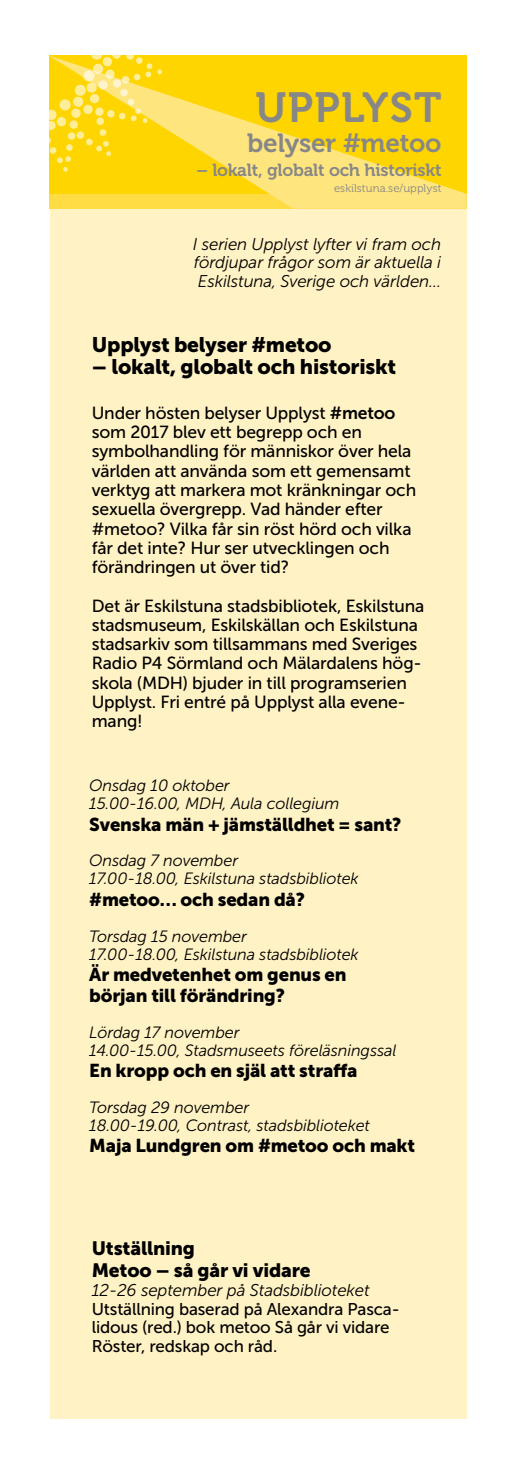
<style>
.page{position:relative;width:521px;height:1474px;background:#fff}
.page>*{position:absolute;margin:0;border:0;box-sizing:border-box;transform-origin:0 0}
.t1{font:42px "Museo 700";letter-spacing:.03em;color:#878787}
.t2{font:26.25px "Museo 700";letter-spacing:-.01em;color:#878787}
.t3{font:21px "Museo Sans 900";letter-spacing:-.01em;color:#000}
.t4{font:19.25px/22.1px "Museo Sans 900";letter-spacing:-.01em;color:#000}
.t5{font:18.55px/21.2px "Museo Sans 900";letter-spacing:-.01em;color:#000}
.t6{font:17.5px/19.2px "Museo Sans 500";letter-spacing:-.01em;color:#000}
.t7{font:17.5px "Museo 700";letter-spacing:-.01em;color:#878787}
.t8{font:italic 16.97px/18.7px "Museo Sans 300";letter-spacing:-.01em;color:#000;text-align:justify}
.t9{font:16.97px/18.7px "Museo Sans 500";letter-spacing:-.01em;color:#000}
.t10{font:italic 16.28px/18px "Museo Sans 300";letter-spacing:-.01em;color:#000}
.t11{font:11.2px "Museo 300";letter-spacing:.01em;color:#878787}
.s1{font-family:"Museo Sans 700"}
</style>
<div class="page">
<div style="left:50px;top:208px;width:416px;height:1211px;background:#fff2c4"></div>
<svg style="left:49px;top:56px;width:417px;height:153px;background:#ffda28"></svg>
<svg style="left:157px;top:69px;width:5px;height:5px"></svg>
<svg style="left:49px;top:55px;width:102px;height:117px;background:#ffdb29"></svg>
<svg style="left:50px;top:147px;width:7px;height:7px"></svg>
<h1 class="t1" style="left:256px;top:84px;width:187px">UPPLYST</h1>
<h2 class="t2" style="left:247px;top:128px;width:196px">belyser #metoo</h2>
<p class="t7" style="left:196px;top:160px;width:246px">– lokalt, globalt och historiskt</p>
<p class="t11" style="left:334px;top:182px;width:109px">eskilstuna.se/upplyst</p>
<p class="t8" style="left:193px;top:235px;width:250px">I serien Upplyst lyfter vi fram och fördjupar frågor som är aktuella i Eskilstuna, Sverige och världen...</p>
<p class="t3" style="left:92px;top:333px;width:241px">Upplyst belyser #metoo</p>
<p class="t3" style="left:92px;top:355px;width:306px">– lokalt, globalt och historiskt</p>
<p class="t6" style="left:92px;top:403px;width:326px">Under hösten belyser Upplyst <span class="s1">#metoo </span>som 2017 blev ett begrepp och en symbolhandling för människor över hela världen att använda som ett gemensamt verktyg att markera mot kränkningar och sexuella övergrepp. Vad händer efter #metoo? Vilka får sin röst hörd och vilka får det inte? Hur ser utvecklingen och förändringen ut över tid?</p>
<p class="t6" style="left:92px;top:596px;width:334px">Det är Eskilstuna stadsbibliotek, Eskilstuna stadsmuseum, Eskilskällan och Eskilstuna stadsarkiv som tillsammans med Sveriges Radio P4 Sörmland och Mälardalens hög&shy;skola (MDH) bjuder in till programserien Upplyst. Fri entré på Upplyst alla evene&shy;mang!</p>
<p class="t10" style="left:89px;top:777px;width:252px">Onsdag 10 oktober<br>15.00-16.00, MDH, Aula collegium</p>
<p class="t5" style="left:89px;top:813px;width:314px">Svenska män + jämställdhet = sant?</p>
<p class="t10" style="left:89px;top:852px;width:271px">Onsdag 7 november<br>17.00-18.00, Eskilstuna stadsbibliotek</p>
<p class="t5" style="left:89px;top:888px;width:217px">#metoo… och sedan då?</p>
<p class="t10" style="left:89px;top:927px;width:271px">Torsdag 15 november<br>17.00-18.00, Eskilstuna stadsbibliotek</p>
<p class="t5" style="left:89px;top:963px;width:259px">Är medvetenhet om genus en början till förändring?</p>
<p class="t10" style="left:89px;top:1023px;width:309px">Lördag 17 november<br>14.00-15.00, Stadsmuseets föreläsningssal</p>
<p class="t5" style="left:89px;top:1059px;width:270px">En kropp och en själ att straffa</p>
<p class="t10" style="left:89px;top:1098px;width:282px">Torsdag 29 november<br>18.00-19.00, Contrast, stadsbiblioteket</p>
<p class="t5" style="left:89px;top:1134px;width:327px">Maja Lundgren om #metoo och makt</p>
<p class="t4" style="left:92px;top:1237px;width:220px">Utställning<br>Metoo – så går vi vidare</p>
<p class="t8" style="left:92px;top:1280px;width:279px">12-26 september på Stadsbiblioteket</p>
<p class="t9" style="left:92px;top:1299px;width:309px">Utställning baserad på Alexandra Pasca&shy;lidous (red.) bok metoo Så går vi vidare<br>Röster, redskap och råd.</p>
</div>
